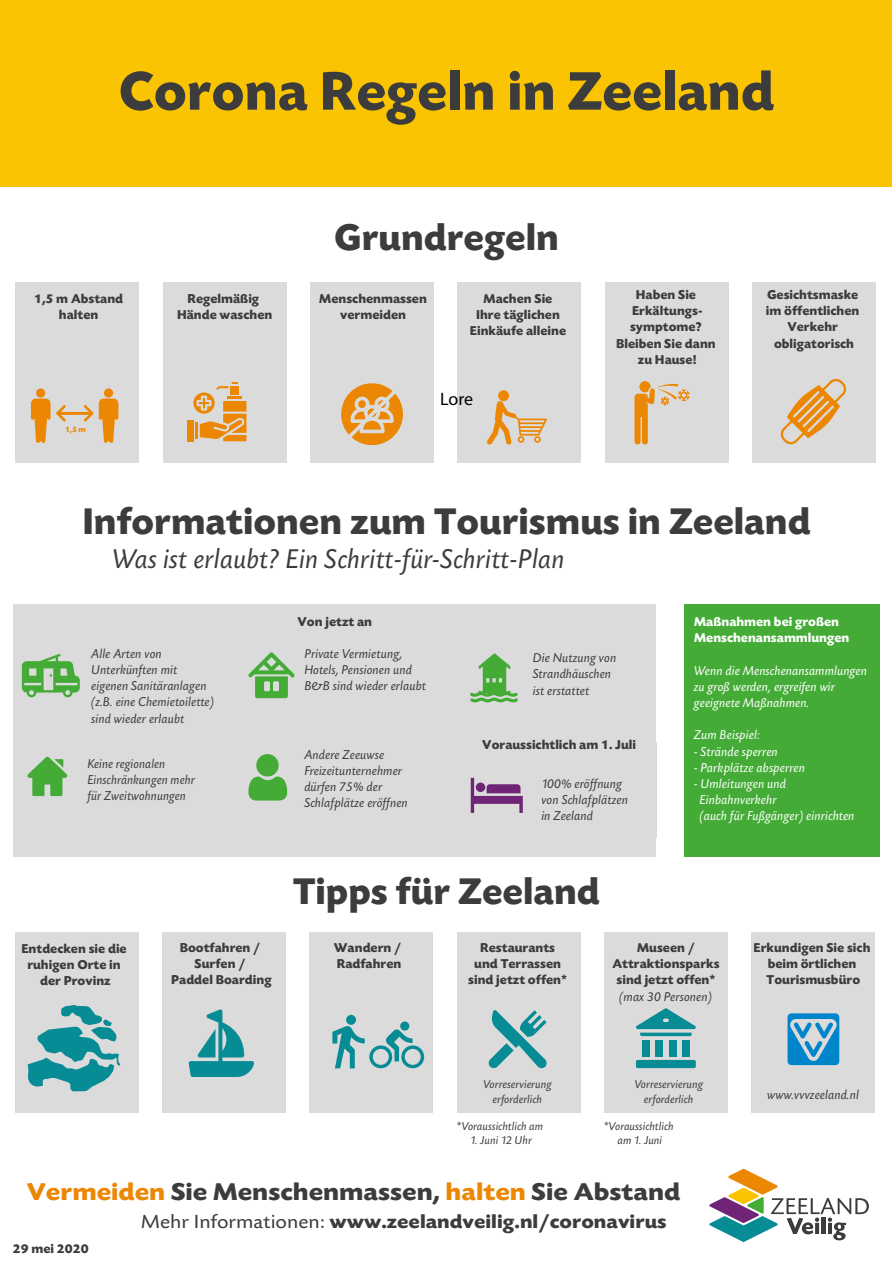
<style>
.page{position:relative;width:893px;height:1263px;background:#fff}
.page>*{position:absolute;margin:0;border:0;box-sizing:border-box;transform-origin:0 0}
.t1{font:700 57px "Today SB";color:#3c3c3c}
.t2{font:700 39px "Today SB";color:#3c3c3c}
.t3{font:italic 28.5px "Today SB";color:#3c3c3c}
.t4{font:700 25.5px "Today SB";color:#3c3c3c;scale:1.08 1}
.t5{font:700 19.95px "Today SB";color:#3c3c3c;scale:1.08 1}
.t6{font:18px "Myriad Pro";color:#000}
.t7{font:700 13.5px/16.2px "Today SB";color:#3c3c3c;text-align:center}
.t8{font:italic 13.5px/16.2px "Today SB";color:#3c3c3c}
.t9{font:italic 13.5px/16.2px "Today SB";color:#fff}
.t10{font:italic 13.5px/16.2px "Today SB";color:#3c3c3c;scale:.96 1}
.t11{font:700 13.5px/16.2px "Today SB";color:#fff}
.t12{font:italic 12px/14.4px "Today SB";color:#3c3c3c;text-align:center}
.t13{font:700 8.25px "Today SB";color:#ec8704}
.s1{color:#ec8704}
.s2{font-weight:400}
</style>
<div class="page">
<div style="left:15px;top:932px;width:123px;height:180px;background:#dbdbdb"></div>
<div style="left:162px;top:932px;width:124px;height:180px;background:#dbdbdb"></div>
<div style="left:310px;top:932px;width:123px;height:180px;background:#dbdbdb"></div>
<div style="left:457px;top:932px;width:123px;height:180px;background:#dbdbdb"></div>
<div style="left:752px;top:932px;width:123px;height:180px;background:#dbdbdb"></div>
<div style="left:604px;top:932px;width:123px;height:180px;background:#dbdbdb"></div>
<div style="left:16px;top:282px;width:123px;height:181px;background:#dbdbdb"></div>
<div style="left:163px;top:282px;width:123px;height:181px;background:#dbdbdb"></div>
<div style="left:310px;top:282px;width:124px;height:181px;background:#dbdbdb"></div>
<div style="left:458px;top:282px;width:123px;height:181px;background:#dbdbdb"></div>
<div style="left:752px;top:282px;width:124px;height:181px;background:#dbdbdb"></div>
<div style="left:13px;top:604px;width:643px;height:252px;background:#dbdbdb"></div>
<svg style="left:709px;top:1169px;width:160px;height:73px"></svg>
<div style="left:0;top:0;width:892px;height:186px;background:#fac402"></div>
<div style="left:684px;top:604px;width:195px;height:252px;background:#44ac36"></div>
<svg style="left:471px;top:778px;width:52px;height:35px"></svg>
<div style="left:476px;top:782px;width:9px;height:10px;background:#6f2476;border-radius:50%"></div>
<svg style="left:27px;top:756px;width:41px;height:40px"></svg>
<svg style="left:248px;top:754px;width:39px;height:46px"></svg>
<svg style="left:248px;top:652px;width:47px;height:46px"></svg>
<svg style="left:470px;top:653px;width:48px;height:50px"></svg>
<svg style="left:22px;top:654px;width:58px;height:43px"></svg>
<div style="left:605px;top:282px;width:123px;height:181px;background:#dbdbdb"></div>
<div style="left:104px;top:388px;width:9px;height:10px;background:#ec8704;border-radius:50%"></div>
<svg style="left:99px;top:398px;width:20px;height:45px"></svg>
<div style="left:36px;top:388px;width:9px;height:10px;background:#ec8704;border-radius:50%"></div>
<svg style="left:31px;top:398px;width:62px;height:45px"></svg>
<div style="left:187px;top:420px;width:6px;height:21px;background:#eb8702"></div>
<svg style="left:193px;top:382px;width:53px;height:59px"></svg>
<svg style="left:341px;top:383px;width:62px;height:62px"></svg>
<svg style="left:487px;top:401px;width:60px;height:44px"></svg>
<div style="left:498px;top:390px;width:11px;height:11px;background:#ec8704;border-radius:50%"></div>
<svg style="left:634px;top:381px;width:56px;height:63px"></svg>
<svg style="left:189px;top:1009px;width:65px;height:68px"></svg>
<svg style="left:332px;top:1015px;width:92px;height:53px"></svg>
<svg style="left:787px;top:1013px;width:52px;height:52px"></svg>
<svg style="left:28px;top:1005px;width:92px;height:86px"></svg>
<svg style="left:488px;top:1010px;width:59px;height:59px"></svg>
<svg style="left:781px;top:379px;width:65px;height:65px"></svg>
<div style="left:682px;top:1040px;width:7px;height:16px;background:#078b95"></div>
<div style="left:669px;top:1040px;width:7px;height:16px;background:#078b95"></div>
<div style="left:656px;top:1040px;width:7px;height:16px;background:#078b95"></div>
<div style="left:642px;top:1040px;width:7px;height:16px;background:#078b95"></div>
<div style="left:636px;top:1060px;width:60px;height:8px;background:#078b95;border-radius:2px"></div>
<svg style="left:636px;top:1008px;width:60px;height:28px"></svg>
<h1 class="t1" style="left:119px;top:60px;width:657px">Corona Regeln in Zeeland</h1>
<h2 class="t2" style="left:334px;top:216px;width:226px">Grundregeln</h2>
<p class="t7" style="left:34px;top:291px;width:91px">1,5 m Abstand halten</p>
<p class="t7" style="left:177px;top:291px;width:97px">Regelmäßig<br>Hände waschen</p>
<p class="t7" style="left:319px;top:291px;width:109px">Menschenmassen vermeiden</p>
<p class="t7" style="left:470px;top:291px;width:98px">Machen Sie<br>Ihre täglichen<br>Einkäufe alleine</p>
<p class="t7" style="left:616px;top:287px;width:101px">Haben Sie<br>Erkältungs&shy;symptome?<br>Bleiben Sie dann zu Hause!</p>
<p class="t13" style="left:65px;top:425px;width:22px">1,5 m</p>
<h3 class="t6" style="left:440px;top:387px;width:34px">Lore</h3>
<p class="t7" style="left:766px;top:287px;width:95px">Gesichtsmaske im öffentlichen<br>Verkehr obligatorisch</p>
<h2 class="t2" style="left:82px;top:500px;width:730px">Informationen zum Tourismus in Zeeland</h2>
<h3 class="t3" style="left:113px;top:544px;width:454px">Was ist erlaubt? Ein Schritt-für-Schritt-Plan</h3>
<p class="t8" style="left:92px;top:646px;width:124px">Alle Arten von<br>Unterkünften mit eigenen Sanitäranlagen (z.B. eine Chemietoilette) sind wieder erlaubt</p>
<p class="t7" style="left:298px;top:614px;width:76px">Von jetzt an</p>
<p class="t8" style="left:305px;top:646px;width:123px">Private Vermietung,<br>Hotels, Pensionen und<br>B&amp;B sind wieder erlaubt</p>
<p class="t8" style="left:533px;top:650px;width:85px">Die Nutzung von<br>Strandhäuschen ist erstattet</p>
<p class="t10" style="left:88px;top:756px;width:114px">Keine regionalen<br>Einschränkungen mehr für Zweitwohnungen</p>
<p class="t8" style="left:305px;top:747px;width:105px">Andere Zeeuwse<br>Freizeitunternehmer dürfen 75% der<br>Schlafplätze eröffnen</p>
<p class="t7" style="left:482px;top:737px;width:155px">Voraussichtlich am 1. Juli</p>
<p class="t8" style="left:542px;top:776px;width:88px">100% eröffnung von Schlafplätzen in Zeeland</p>
<h2 class="t2" style="left:293px;top:870px;width:308px">Tipps für Zeeland</h2>
<p class="t11" style="left:694px;top:614px;width:157px">Maßnahmen bei großen<br>Menschenansammlungen</p>
<p class="t9" style="left:694px;top:663px;width:175px">Wenn die Menschenansammlungen zu groß werden, ergreifen wir geeignete Maßnahmen.</p>
<p class="t9" style="left:694px;top:727px;width:68px">Zum Beispiel:</p>
<p class="t9" style="left:694px;top:744px;width:86px">- Strände sperren</p>
<p class="t9" style="left:694px;top:760px;width:113px">- Parkplätze absperren</p>
<p class="t9" style="left:700px;top:776px;width:157px;text-indent:-6px">- Umleitungen und<br>Einbahnverkehr<br>(auch für Fußgänger) einrichten</p>
<p class="t7" style="left:21px;top:941px;width:107px">Entdecken sie die ruhigen Orte in der Provinz</p>
<p class="t7" style="left:171px;top:939px;width:102px">Bootfahren /<br>Surfen /<br>Paddel Boarding</p>
<p class="t7" style="left:334px;top:940px;width:69px;text-align:left">Wandern /<br>Radfahren</p>
<p class="t7" style="left:754px;top:940px;width:118px">Erkundigen Sie sich beim örtlichen<br>Tourismusbüro</p>
<p class="t7" style="left:612px;top:940px;width:109px">Museen /<br>Attraktionsparks sind jetzt offen*</p>
<p class="t8" style="left:620px;top:988px;width:94px">(max 30 Personen)</p>
<p class="t7" style="left:468px;top:940px;width:100px">Restaurants und Terrassen sind jetzt offen*</p>
<p class="t12" style="left:483px;top:1078px;width:70px">Vorreservierung erforderlich</p>
<p class="t12" style="left:457px;top:1119px;width:88px">*Voraussichtlich am</p>
<p class="t12" style="left:470px;top:1133px;width:63px">1. Juni 12 Uhr</p>
<p class="t12" style="left:635px;top:1078px;width:70px">Vorreservierung erforderlich</p>
<p class="t12" style="left:604px;top:1119px;width:72px">*Voraussichtlich am 1. Juni</p>
<p class="t8" style="left:768px;top:1087px;width:93px">www.vvvzeeland.nl</p>
<h3 class="t4" style="left:27px;top:1178px;width:607px"><span class="s1">Vermeiden</span> Sie Menschenmassen, <span class="s1">halten</span> Sie Abstand</h3>
<p class="t7" style="left:13px;top:1241px;width:77px">29 mei 2020</p>
<h3 class="t5" style="left:141px;top:1211px;width:488px"><span class="s2">Mehr Informationen:</span> www.zeelandveilig.nl/coronavirus</h3>
</div>
